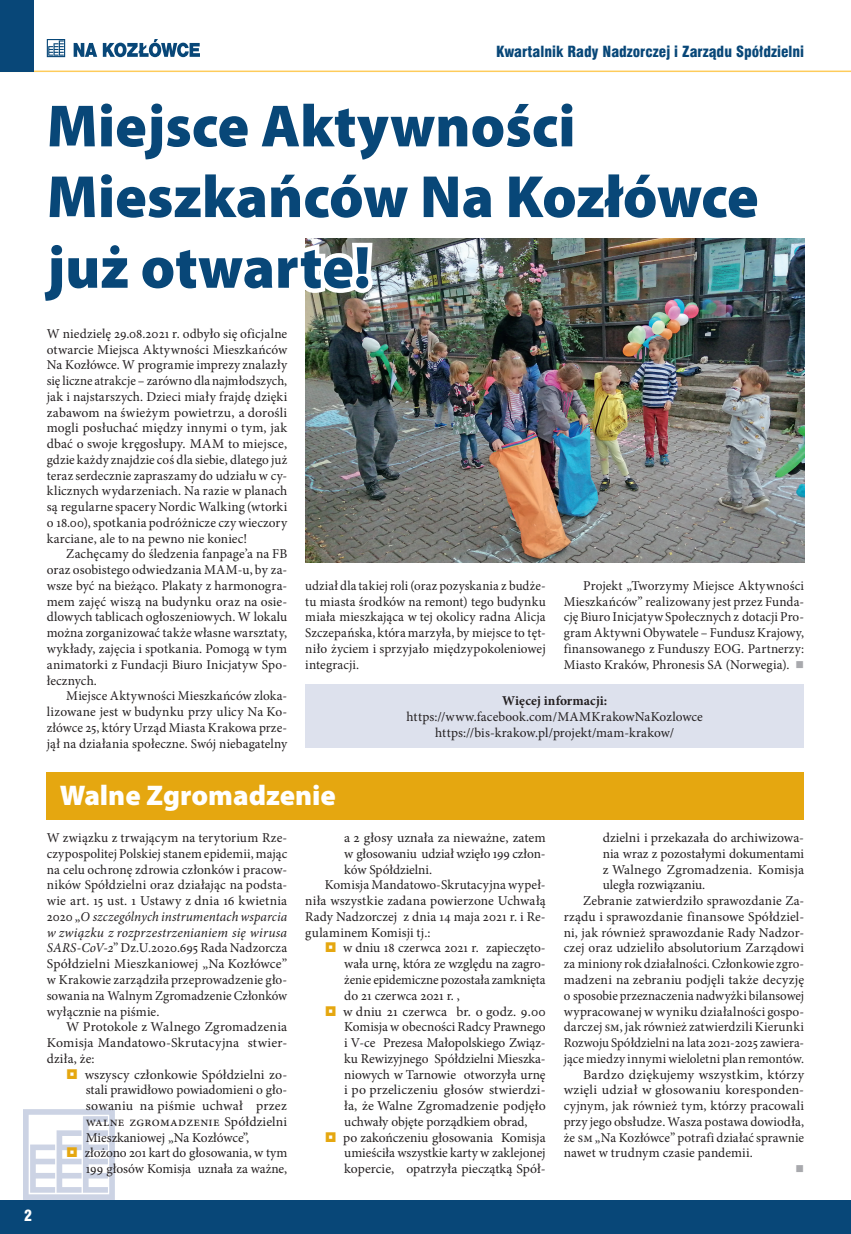
<style>
.page{position:relative;width:851px;height:1234px;background:#fff}
.page>*{position:absolute;margin:0;border:0;box-sizing:border-box;transform-origin:0 0}
.tytul_duzy{font:900 60px/70.7px "Myriad Pro";color:#084778}
.tytul_maly_WHITE{font:900 28.5px "Myriad Pro";color:#fff}
.t1{font:15px "Swis 721 Blk Cn EU";color:#084778}
.t2{font:15px "Swis 721 Blk Cn EU";color:#fff}
.tekst_1_akapit{font:13.5px/15.8px "Minion Pro";color:#231f20;text-align:justify}
.tekst{font:13.5px/15.8px "Minion Pro";letter-spacing:.005em;color:#231f20;text-align:justify}
.tekst-2{font:13.5px/15.8px "Minion Pro";letter-spacing:.005em;color:#231f20;text-align:justify;scale:.96 1}
.tekst_1_akapit-2{font:700 13.5px "Minion Pro";letter-spacing:.005em;color:#231f20}
.tekst-3{font:12px "Wingdings";color:#a8a9ad;scale:.96 1}
.s1{color:#a8a9ad}
.s2{font-style:italic}
</style>
<div class="page">
<div style="left:0;top:1199px;width:850px;height:34px;background:#084778"></div>
<div style="left:47px;top:772px;width:757px;height:47px;background:#e5a710"></div>
<img style="left:305px;top:238px;width:499px;height:325px">
<img style="left:305px;top:238px;width:72px;height:73px">
<div style="left:305px;top:684px;width:499px;height:63px;background:#dde1ed"></div>
<hr style="left:0;top:71px;width:850px;height:1px;background:#fecc5b">
<div style="left:0;top:0;width:34px;height:72px;background:#084778"></div>
<svg style="left:47px;top:39px;width:18px;height:18px"></svg>
<svg style="left:74px;top:43px;width:23px;height:14px"></svg>
<svg style="left:103px;top:39px;width:97px;height:18px"></svg>
<svg style="left:23px;top:1109px;width:92px;height:90px"></svg>
<p class="t1" style="left:496px;top:42px;width:309px">Kwartalnik Rady Nadzorczej i Zarządu Spółdzielni</p>
<p class="tytul_duzy" style="left:47px;top:88px;width:713px">Miejsce Aktywności<br>Mieszkańców Na Kozłówce już otwarte!</p>
<p class="tekst_1_akapit" style="left:47px;top:325px;width:242px">W niedzielę 29.08.2021 r. odbyło się oficjalne otwarcie Miejsca Aktywności Mieszkańców Na Kozłówce. W programie imprezy znalazły się liczne atrakcje – zarówno dla najmłodszych, jak i najstarszych. Dzieci miały frajdę dzięki zabawom na świeżym powietrzu, a dorośli mogli posłuchać między innymi o tym, jak dbać o swoje kręgosłupy. MAM to miejsce, gdzie każdy znajdzie coś dla siebie, dlatego już teraz serdecznie zapraszamy do udziału w cy&shy;klicznych wydarzeniach. Na razie w planach są regularne spacery Nordic Walking (wtorki o 18.00), spotkania podróżnicze czy wieczory karciane, ale to na pewno nie koniec!</p>
<p class="tekst" style="left:47px;top:546px;width:242px;text-indent:19px">Zachęcamy do śledzenia fanpage’a na FB oraz osobistego odwiedzania MAM-u, by za&shy;wsze być na bieżąco. Plakaty z harmonogra&shy;mem zajęć wiszą na budynku oraz na osie&shy;dlowych tablicach ogłoszeniowych. W lokalu można zorganizować także własne warsztaty, wykłady, zajęcia i spotkania. Pomogą w tym animatorki z Fundacji Biuro Inicjatyw Spo&shy;łecznych.</p>
<p class="tekst" style="left:47px;top:688px;width:242px;text-indent:19px">Miejsce Aktywności Mieszkańców zloka&shy;lizowane jest w budynku przy ulicy Na Ko&shy;złówce 25, który Urząd Miasta Krakowa prze&shy;jął na działania społeczne. Swój niebagatelny</p>
<p class="tekst-2" style="left:305px;top:577px;width:252px">udział dla takiej roli (oraz pozyskania z budże&shy;tu miasta środków na remont) tego budynku miała mieszkająca w tej okolicy radna Alicja Szczepańska, która marzyła, by miejsce to tęt&shy;niło życiem i sprzyjało międzypokoleniowej integracji.</p>
<p class="tekst" style="left:563px;top:577px;width:242px;text-indent:20px">Projekt „Tworzymy Miejsce Aktywności Mieszkańców” realizowany jest przez Funda&shy;cję Biuro Inicjatyw Społecznych z dotacji Pro&shy;gram Aktywni Obywatele – Fundusz Krajowy, finansowanego z Funduszy EOG. Partnerzy:<br>Miasto Kraków, Phronesis SA (Norwegia). <span class="s1">■</span></p>
<p class="tekst_1_akapit-2" style="left:502px;top:691px;width:106px">Więcej informacji:</p>
<p class="tekst_1_akapit" style="left:406px;top:708px;width:298px">https://www.facebook.com/MAMKrakowNaKozlowce</p>
<p class="tekst_1_akapit" style="left:435px;top:724px;width:240px">https://bis-krakow.pl/projekt/mam-krakow/</p>
<p class="t2" style="left:24px;top:1206px;width:10px">2</p>
<p class="tytul_maly_WHITE" style="left:60px;top:776px;width:277px">Walne Zgromadzenie</p>
<p class="tekst_1_akapit" style="left:47px;top:829px;width:242px">W związku z trwającym na terytorium Rze&shy;czypospolitej Polskiej stanem epidemii, mając na celu ochronę zdrowia członków i pracow&shy;ników Spółdzielni oraz działając na podsta&shy;wie art. 15 ust. 1 Ustawy z dnia 16 kwietnia 2020 „<span class="s2">O szczególnych instrumentach wsparcia w związku z rozprzestrzenianiem się wirusa SARS-CoV-2</span>” Dz.U.2020.695 Rada Nadzorcza Spółdzielni Mieszkaniowej „Na Kozłówce” w Krakowie zarządziła przeprowadzenie gło&shy;sowania na Walnym Zgromadzenie Członków wyłącznie na piśmie.</p>
<p class="tekst" style="left:47px;top:1018px;width:242px;text-indent:19px">W Protokole z Walnego Zgromadzenia Komisja Mandatowo-Skrutacyjna stwier&shy;dziła, że:</p>
<p class="tekst_1_akapit" style="left:85px;top:1066px;width:204px">wszyscy członkowie Spółdzielni zo&shy;stali prawidłowo powiadomieni o gło&shy;sowaniu na piśmie uchwał przez walne zgromadzenie Spółdzielni Mieszkaniowej „Na Kozłówce”,</p>
<p class="tekst_1_akapit" style="left:85px;top:1144px;width:204px">złożono 201 kart do głosowania, w tym<br>199 głosów Komisja uznała za ważne,</p>
<p class="tekst_1_akapit" style="left:344px;top:829px;width:203px">a 2 głosy uznała za nieważne, zatem w głosowaniu udział wzięło 199 człon&shy;ków Spółdzielni.</p>
<p class="tekst" style="left:305px;top:877px;width:242px;text-indent:20px">Komisja Mandatowo-Skrutacyjna wypeł&shy;niła wszystkie zadana powierzone Uchwałą Rady Nadzorczej z dnia 14 maja 2021 r. i Re&shy;gulaminem Komisji tj.:</p>
<p class="tekst_1_akapit" style="left:343px;top:940px;width:204px">w dniu 18 czerwca 2021 r. zapieczęto&shy;wała urnę, która ze względu na zagro&shy;żenie epidemiczne pozostała zamknięta do 21 czerwca 2021 r. ,</p>
<p class="tekst_1_akapit" style="left:343px;top:1003px;width:204px">w dniu 21 czerwca br. o godz. 9.00<br>Komisja w obecności Radcy Prawnego i V-ce Prezesa Małopolskiego Związ&shy;ku Rewizyjnego Spółdzielni Mieszka&shy;niowych w Tarnowie otworzyła urnę i po przeliczeniu głosów stwierdzi&shy;ła, że Walne Zgromadzenie podjęło uchwały objęte porządkiem obrad,</p>
<p class="tekst_1_akapit" style="left:343px;top:1129px;width:204px">po zakończeniu głosowania Komisja umieściła wszystkie karty w zaklejonej kopercie, opatrzyła pieczątką Spół-</p>
<p class="tekst_1_akapit" style="left:602px;top:829px;width:203px">dzielni i przekazała do archiwizowa&shy;nia wraz z pozostałymi dokumentami z Walnego Zgromadzenia. Komisja uległa rozwiązaniu.</p>
<p class="tekst" style="left:563px;top:892px;width:242px;text-indent:20px">Zebranie zatwierdziło sprawozdanie Za&shy;rządu i sprawozdanie finansowe Spółdziel&shy;ni, jak również sprawozdanie Rady Nadzor&shy;czej oraz udzieliło absolutorium Zarządowi za miniony rok działalności. Członkowie zgro&shy;madzeni na zebraniu podjęli także decyzję o sposobie przeznaczenia nadwyżki bilansowej wypracowanej w wyniku działalności gospo&shy;darczej sm, jak również zatwierdzili Kierunki Rozwoju Spółdzielni na lata 2021-2025 zawiera&shy;jące miedzy innymi wieloletni plan remontów.</p>
<p class="tekst" style="left:563px;top:1066px;width:242px;text-indent:20px">Bardzo dziękujemy wszystkim, którzy wzięli udział w głosowaniu koresponden&shy;cyjnym, jak również tym, którzy pracowali przy jego obsłudze. Wasza postawa dowiodła, że sm „Na Kozłówce” potrafi działać sprawnie nawet w trudnym czasie pandemii.</p>
<p class="tekst-3" style="left:795px;top:1161px;width:10px">■</p>
</div>
